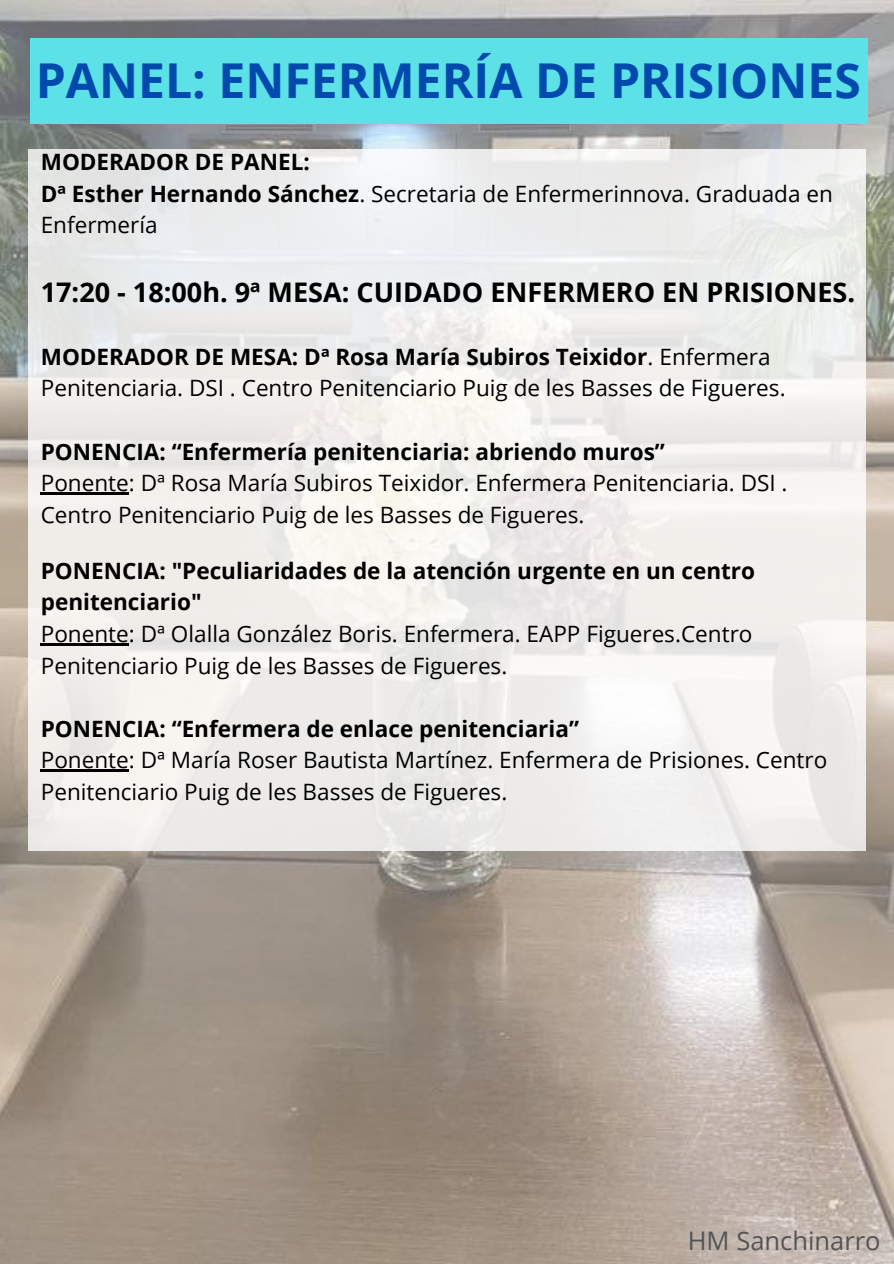
<style>
.page{position:relative;width:894px;height:1264px;background:#fff}
.page>*{position:absolute;margin:0;border:0;box-sizing:border-box;transform-origin:0 0}
.t1{font:700 48px "Open Sans";color:#004aad}
.t2{font:700 27px "Open Sans";color:#000}
.t3{font:25.5px "Open Sans";color:#545454}
.t4{font:22.5px/31.5px "Open Sans";color:#000}
.t5{font:700 22.5px/31.5px "Open Sans";color:#000}
.s1{font-weight:700}
</style>
<div class="page">
<img style="left:0;top:0;width:893px;height:1263px">
<div style="left:30px;top:38px;width:836px;height:86px;background:#5ce1e6"></div>
<div style="left:29px;top:149px;width:836px;height:701px;background:linear-gradient(to right,#edecea,#f1f0ee)"></div>
<hr style="left:41px;top:492px;width:88px;height:2px;background:#000">
<hr style="left:41px;top:643px;width:88px;height:2px;background:#000">
<hr style="left:41px;top:769px;width:88px;height:2px;background:#000">
<h1 class="t1" style="left:36px;top:47px;width:826px">PANEL: ENFERMERÍA DE PRISIONES</h1>
<p class="t4" style="left:41px;top:145px;width:793px"><span class="s1">MODERADOR DE PANEL:<br>Dª Esther Hernando Sánchez</span>. Secretaria de Enfermerinnova. Graduada en<br>Enfermería</p>
<p class="t2" style="left:41px;top:273px;width:815px">17:20 - 18:00h. 9ª MESA: CUIDADO ENFERMERO EN PRISIONES.</p>
<p class="t4" style="left:41px;top:340px;width:746px"><span class="s1">MODERADOR DE MESA: Dª Rosa María Subiros Teixidor</span>. Enfermera<br>Penitenciaria. DSI . Centro Penitenciario Puig de les Basses de Figueres.</p>
<p class="t5" style="left:41px;top:435px;width:625px">PONENCIA: “Enfermería penitenciaria: abriendo muros”</p>
<p class="t4" style="left:41px;top:466px;width:748px">Ponente: Dª Rosa María Subiros Teixidor. Enfermera Penitenciaria. DSI .<br>Centro Penitenciario Puig de les Basses de Figueres.</p>
<p class="t5" style="left:41px;top:554px;width:715px">PONENCIA: "Peculiaridades de la atención urgente en un centro penitenciario"</p>
<p class="t4" style="left:41px;top:617px;width:713px">Ponente: Dª Olalla González Boris. Enfermera. EAPP Figueres.Centro<br>Penitenciario Puig de les Basses de Figueres.</p>
<p class="t5" style="left:41px;top:712px;width:539px">PONENCIA: “Enfermera de enlace penitenciaria”</p>
<p class="t4" style="left:41px;top:743px;width:787px">Ponente: Dª María Roser Bautista Martínez. Enfermera de Prisiones. Centro<br>Penitenciario Puig de les Basses de Figueres.</p>
<p class="t3" style="left:687px;top:1223px;width:194px">HM Sanchinarro</p>
</div>
